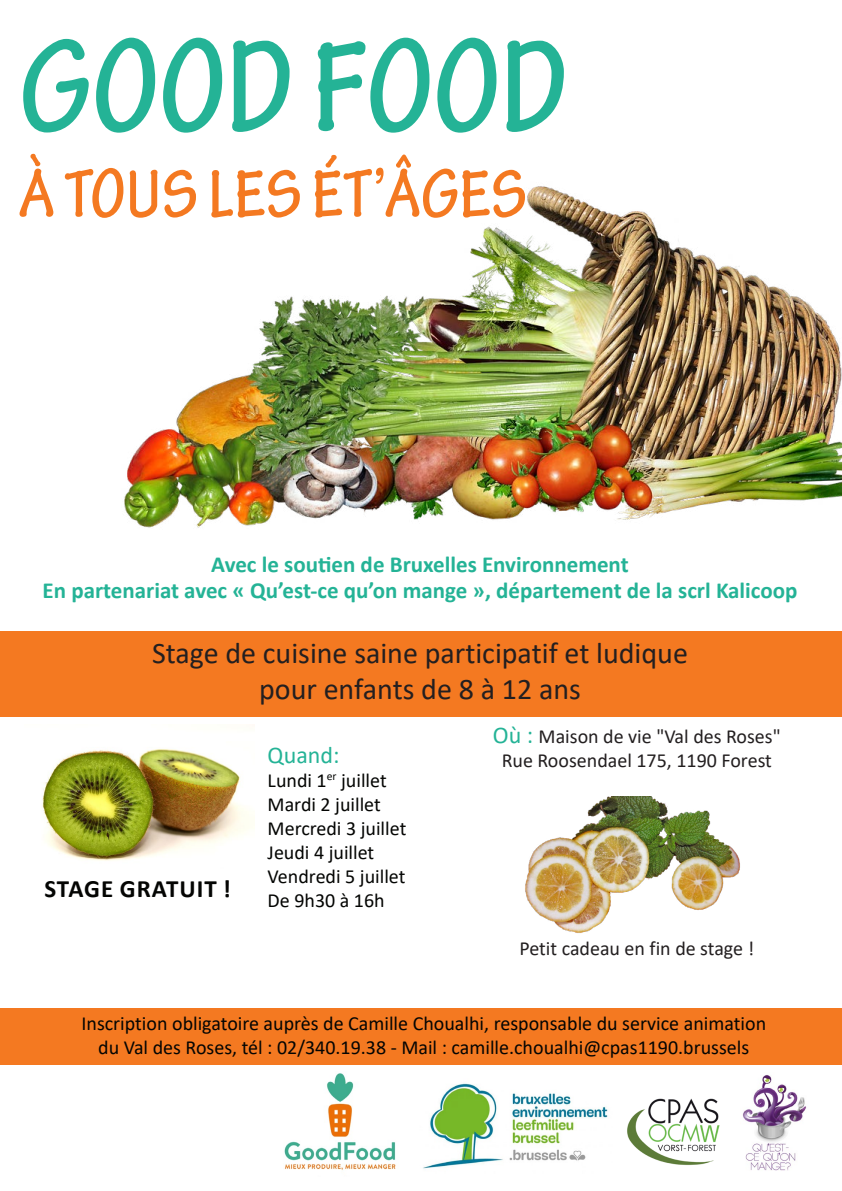
<style>
.page{position:relative;width:842px;height:1191px;background:#fff}
.page>*{position:absolute;margin:0;border:0;box-sizing:border-box;transform-origin:0 0}
.t1{font:700 condensed 137px "Tekton Pro";color:#24b396}
.t2{font:700 condensed 72px "Tekton Pro";color:#f47921}
.t3{font:30px/36px "Calibri";color:#231f20;text-align:center}
.t4{font:700 25px "Calibri";letter-spacing:.04em;color:#040503}
.t5{font:24px "Calibri";color:#24b396}
.t6{font:700 23px/25.5px "Calibri";color:#24b396;text-align:center}
.t7{font:20px/24px "Calibri";color:#040503}
.t8{font:20px/24px "Calibri";color:#231f20;text-align:center}
.s1{font-size:24px;color:#24b396}
</style>
<div class="page">
<img style="left:124px;top:186px;width:718px;height:342px">
<img style="left:627px;top:1098px;width:93px;height:67px">
<img style="left:284px;top:1073px;width:112px;height:98px">
<img style="left:742px;top:1075px;width:65px;height:96px">
<img style="left:423px;top:1083px;width:185px;height:86px">
<div style="left:0;top:631px;width:842px;height:85px;background:#f47921"></div>
<div style="left:0;top:1008px;width:842px;height:56px;background:#f47921"></div>
<img style="left:42px;top:749px;width:213px;height:112px">
<img style="left:525px;top:796px;width:215px;height:137px">
<h1 class="t1" style="left:19px;top:7px;width:550px">GOOD FOOD</h1>
<h2 class="t2" style="left:19px;top:152px;width:509px">À TOUS LES ÉT’ÂGES</h2>
<p class="t6" style="left:43px;top:551px;width:756px">Avec le soutien de Bruxelles Environnement<br>En partenariat avec « Qu’est-ce qu’on mange », département de la scrl Kalicoop</p>
<h3 class="t3" style="left:152px;top:634px;width:537px">Stage de cuisine saine participatif et ludique pour enfants de 8 à 12 ans</h3>
<p class="t4" style="left:44px;top:871px;width:188px">STAGE GRATUIT !</p>
<p class="t5" style="left:268px;top:738px;width:73px">Quand:</p>
<p class="t7" style="left:268px;top:768px;width:140px">Lundi 1<sup>er</sup> juillet<br>Mardi 2 juillet<br>Mercredi 3 juillet<br>Jeudi 4 juillet<br>Vendredi 5 juillet<br>De 9h30 à 16h</p>
<p class="t8" style="left:493px;top:723px;width:289px"><span class="s1">Où :</span> Maison de vie "Val des Roses"<br>Rue Roosendael 175, 1190 Forest</p>
<p class="t8" style="left:519px;top:935px;width:236px">Petit cadeau en fin de stage !</p>
<p class="t7" style="left:81px;top:1011px;width:686px;text-align:center">Inscription obligatoire auprès de Camille Choualhi, responsable du service animation du Val des Roses, tél : 02/340.19.38 - Mail : camille.choualhi@cpas1190.brussels</p>
</div>
